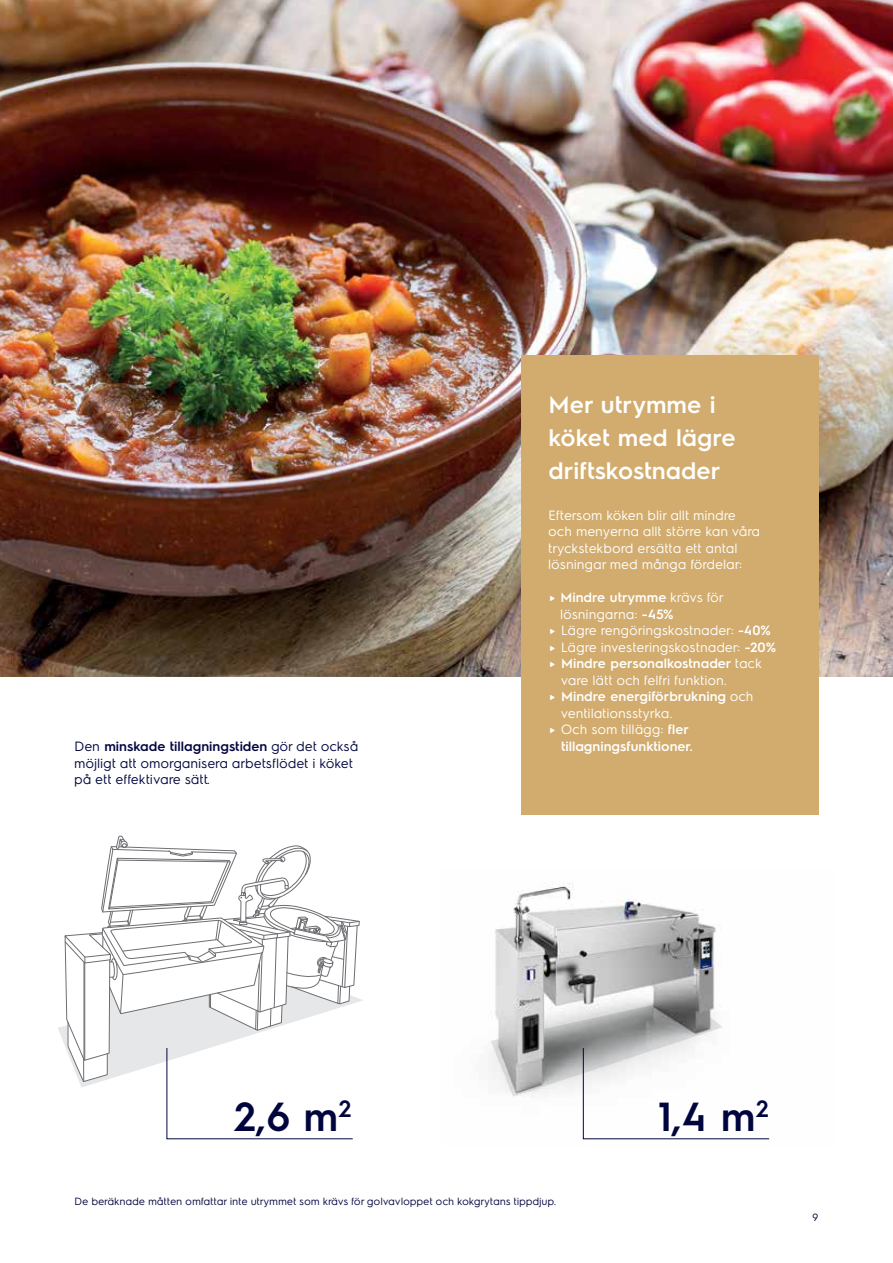
<style>
.page{position:relative;width:893px;height:1263px;background:#fff}
.page>*{position:absolute;margin:0;border:0;box-sizing:border-box;transform-origin:0 0}
.t1{font:600 40.65px "Electrolux Sans";color:#00053e}
.t2{font:600 24px/33px "Electrolux Sans";color:#fff}
.t3{font:600 18px "Electrolux Sans";color:#fff}
.t4{font:13.5px/16.5px "Electrolux Sans";color:#fff}
.t5{font:13.5px/16.5px "Electrolux Sans";color:#00053e}
.t6{font:600 13.5px "Electrolux Sans";color:#fff}
.t7{font:10.5px "Electrolux Sans";color:#00053e}
.s1{font-weight:600}
.s2{font-weight:400}
</style>
<div class="page">
<img style="left:489px;top:883px;width:281px;height:257px">
<img style="left:0;top:0;width:893px;height:677px">
<div style="left:521px;top:355px;width:298px;height:460px;background:#d2ac6e"></div>
<svg style="left:58px;top:835px;width:305px;height:304px"></svg>
<svg style="left:491px;top:1005px;width:279px;height:134px"></svg>
<p class="t5" style="left:74px;top:737px;width:286px">Den <span class="s1">minskade tillagningstiden</span> gör det också möjligt att omorganisera arbetsflödet i köket på ett effektivare sätt.</p>
<h2 class="t2" style="left:549px;top:386px;width:189px">Mer utrymme i köket med lägre driftskostnader</h2>
<p class="t4" style="left:549px;top:506px;width:213px">Eftersom köken blir allt mindre och menyerna allt större kan våra tryckstekbord ersätta ett antal lösningar med många fördelar:</p>
<p class="t6" style="left:549px;top:588px;width:177px">► Mindre utrymme <span class="s2">krävs för</span></p>
<p class="t4" style="left:560px;top:605px;width:115px">lösningarna: <span class="s1">-45%</span></p>
<p class="t4" style="left:549px;top:622px;width:224px"><span class="s1">►</span> Lägre rengöringskostnader: <span class="s1">-40%</span></p>
<p class="t4" style="left:549px;top:638px;width:229px"><span class="s1">►</span> Lägre investeringskostnader: <span class="s1">-20%</span></p>
<p class="t6" style="left:549px;top:654px;width:215px">► Mindre personalkostnader <span class="s2">tack</span></p>
<p class="t4" style="left:561px;top:671px;width:168px">vare lätt och felfri funktion.</p>
<p class="t6" style="left:549px;top:687px;width:207px">► Mindre energiförbrukning <span class="s2">och</span></p>
<p class="t4" style="left:561px;top:704px;width:113px">ventilationsstyrka.</p>
<p class="t4" style="left:549px;top:721px;width:142px"><span class="s1">►</span> Och som tillägg: <span class="s1">fler</span></p>
<p class="t6" style="left:561px;top:737px;width:133px">tillagningsfunktioner.</p>
<h3 class="t3" style="left:573px;top:582px;width:26px">- 5</h3>
<h1 class="t1" style="left:234px;top:1088px;width:119px">2,6 m<sup>2</sup></h1>
<h1 class="t1" style="left:658px;top:1088px;width:113px">1,4 m<sup>2</sup></h1>
<p class="t7" style="left:74px;top:1194px;width:483px">De beräknade måtten omfattar inte utrymmet som krävs för golvavloppet och kokgrytans tippdjup.</p>
<p class="t7" style="left:813px;top:1210px;width:8px">9</p>
</div>
